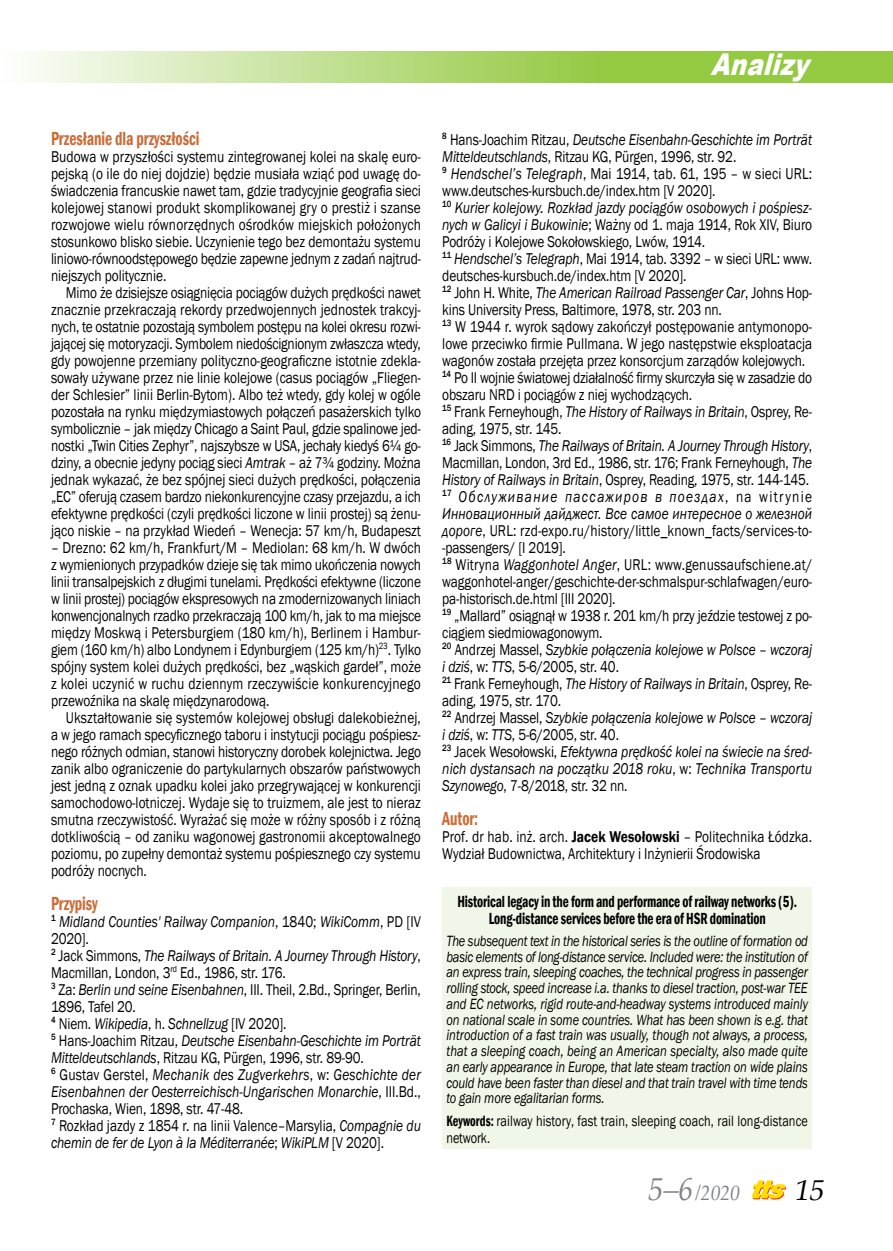
<style>
.page{position:relative;width:893px;height:1251px;background:#fff}
.page>*{position:absolute;margin:0;border:0;box-sizing:border-box;transform-origin:0 0}
.t1{font:italic 900 30px "Arial";color:#fff;scale:.8 1}
.t2{font:italic 30px "Palatino Linotype";color:#000}
.t3{font:italic 21.45px "Palatino Linotype";color:#808285;scale:.91 1}
.t4{font:600 condensed 19.5px "Franklin Gothic";letter-spacing:-.005em;color:#ca6c38;scale:.8 1}
.t5{font:600 condensed 16.5px/16.5px "Franklin Gothic";letter-spacing:-.01em;color:#000;text-align:center;scale:.8 1}
.t6{font:16.05px/17px "Franklin Gothic";letter-spacing:-.01em;color:#000;text-align:justify;scale:.83 1}
.t7{font:italic 16.05px/17px "Franklin Gothic";letter-spacing:-.005em;color:#000;scale:.83 1}
.t8{font:italic 15.3px/15.8px "Franklin Gothic";letter-spacing:-.01em;color:#000;text-align:justify;scale:.81 1}
.t9{font:15.3px/16.5px "Franklin Gothic";letter-spacing:.01em;color:#000;scale:.8 1}
.s1{font-style:italic}
.s2{font-style:normal}
.s3{font-weight:600}
.s4{font-weight:600;font-stretch:condensed}
.s5{font-size:33px}
</style>
<div class="page">
<svg style="left:32px;top:51px;width:861px;height:32px;background:#b4d97b"></svg>
<svg style="left:752px;top:1180px;width:34px;height:19px"></svg>
<div style="left:442px;top:887px;width:370px;height:261px;background:#f1f7e8"></div>
<p class="t4" style="left:51px;top:125px;width:187px">Przesłanie dla przyszłości</p>
<p class="t6" style="left:51px;top:148px;width:447px">Budowa w przyszłości systemu zintegrowanej kolei na skalę euro&shy;pejską (o ile do niej dojdzie) będzie musiała wziąć pod uwagę do&shy;świadczenia francuskie nawet tam, gdzie tradycyjnie geografia sieci kolejowej stanowi produkt skomplikowanej gry o prestiż i szanse rozwojowe wielu równorzędnych ośrodków miejskich położonych stosunkowo blisko siebie. Uczynienie tego bez demontażu systemu liniowo-równoodstępowego będzie zapewne jednym z zadań najtrud&shy;niejszych politycznie.</p>
<p class="t6" style="left:51px;top:284px;width:447px;text-indent:15px">Mimo że dzisiejsze osiągnięcia pociągów dużych prędkości nawet znacznie przekraczają rekordy przedwojennych jednostek trakcyj&shy;nych, te ostatnie pozostają symbolem postępu na kolei okresu rozwi&shy;jającej się motoryzacji. Symbolem niedoścignionym zwłaszcza wtedy, gdy powojenne przemiany polityczno-geograficzne istotnie zdekla&shy;sowały używane przez nie linie kolejowe (casus pociągów „Fliegen&shy;der Schlesier” linii Berlin-Bytom). Albo też wtedy, gdy kolej w ogóle pozostała na rynku międzymiastowych połączeń pasażerskich tylko symbolicznie – jak między Chicago a Saint Paul, gdzie spalinowe jed&shy;nostki „Twin Cities Zephyr”, najszybsze w USA, jechały kiedyś 6¼ go&shy;dziny, a obecnie jedyny pociąg sieci <span class="s1">Amtrak</span> – aż 7¾ godziny. Można jednak wykazać, że bez spójnej sieci dużych prędkości, połączenia „EC” oferują czasem bardzo niekonkurencyjne czasy przejazdu, a ich efektywne prędkości (czyli prędkości liczone w linii prostej) są żenu&shy;jąco niskie – na przykład Wiedeń – Wenecja: 57 km/h, Budapeszt</p>
<p class="t6" style="left:51px;top:539px;width:447px">– Drezno: 62 km/h, Frankfurt/M – Mediolan: 68 km/h. W dwóch z wymienionych przypadków dzieje się tak mimo ukończenia nowych linii transalpejskich z długimi tunelami. Prędkości efektywne (liczone w linii prostej) pociągów ekspresowych na zmodernizowanych liniach konwencjonalnych rzadko przekraczają 100 km/h, jak to ma miejsce między Moskwą i Petersburgiem (180 km/h), Berlinem i Hambur&shy;giem (160 km/h) albo Londynem i Edynburgiem (125 km/h)<sup>23</sup>. Tylko spójny system kolei dużych prędkości, bez „wąskich gardeł”, może z kolei uczynić w ruchu dziennym rzeczywiście konkurencyjnego przewoźnika na skalę międzynarodową.</p>
<p class="t6" style="left:51px;top:709px;width:447px;text-indent:15px">Ukształtowanie się systemów kolejowej obsługi dalekobieżnej, a w jego ramach specyficznego taboru i instytucji pociągu pośpiesz&shy;nego różnych odmian, stanowi historyczny dorobek kolejnictwa. Jego zanik albo ograniczenie do partykularnych obszarów państwowych jest jedną z oznak upadku kolei jako przegrywającej w konkurencji samochodowo-lotniczej. Wydaje się to truizmem, ale jest to nieraz smutna rzeczywistość. Wyrażać się może w różny sposób i z różną dotkliwością – od zaniku wagonowej gastronomii akceptowalnego poziomu, po zupełny demontaż systemu pośpiesznego czy systemu podróży nocnych.</p>
<p class="t4" style="left:51px;top:889px;width:60px">Przypisy</p>
<p class="t7" style="left:51px;top:912px;width:447px"><sup>1</sup> Midland Counties' Railway Companion<span class="s2">, 1840;</span> WikiComm<span class="s2">, PD [IV 2020].<br></span><sup>2</sup> <span class="s2">Jack Simmons,</span> The Railways of Britain. A Journey Through History<span class="s2">, Macmillan, London, 3</span><sup>rd</sup> <span class="s2">Ed., 1986, str. 176.<br></span><sup>3</sup> <span class="s2">Za:</span> Berlin und seine Eisenbahnen<span class="s2">, III. Theil, 2.Bd., Springer, Berlin, 1896, Tafel 20.<br></span><sup>4</sup> <span class="s2">Niem.</span> Wikipedia<span class="s2">, h.</span> Schnellzug <span class="s2">[IV 2020].<br></span><sup>5</sup> <span class="s2">Hans-Joachim Ritzau,</span> Deutsche Eisenbahn-Geschichte im Porträt Mitteldeutschlands<span class="s2">, Ritzau KG, Pürgen, 1996, str. 89-90.<br></span><sup>6</sup> <span class="s2">Gustav Gerstel,</span> Mechanik des Zugverkehrs<span class="s2">, w:</span> Geschichte der Eisenbahnen der Oesterreichisch-Ungarischen Monarchie<span class="s2">, III.Bd., Prochaska, Wien, 1898, str. 47-48.<br></span><sup>7</sup> <span class="s2">Rozkład jazdy z 1854 r. na linii Valence–Marsylia,</span> Compagnie du chemin de fer de Lyon à la Méditerranée<span class="s2">;</span> WikiPLM <span class="s2">[V 2020].</span></p>
<h1 class="t1" style="left:710px;top:43px;width:137px">Analizy</h1>
<p class="t6" style="left:442px;top:131px;width:447px;text-align:left"><sup>8</sup> Hans-Joachim Ritzau, <span class="s1">Deutsche Eisenbahn-Geschichte im Porträt Mitteldeutschlands</span>, Ritzau KG, Pürgen, 1996, str. 92.<br><sup>9</sup> <span class="s1">Hendschel’s Telegraph</span>, Mai 1914, tab. 61, 195 – w sieci URL: www.deutsches-kursbuch.de/index.htm [V 2020].<br><sup>10</sup> <span class="s1">Kurier kolejowy. Rozkład jazdy pociągów osobowych i pośpiesz&shy;nych w Galicyi i Bukowinie</span>; Ważny od 1. maja 1914, Rok XIV, Biuro Podróży i Kolejowe Sokołowskiego, Lwów, 1914.<br><sup>11</sup> <span class="s1">Hendschel’s Telegraph</span>, Mai 1914, tab. 3392 – w sieci URL: www. deutsches-kursbuch.de/index.htm [V 2020].<br><sup>12</sup> John H. White, <span class="s1">The American Railroad Passenger Car</span>, Johns Hop&shy;kins University Press, Baltimore, 1978, str. 203 nn.<br><sup>13</sup> W 1944 r. wyrok sądowy zakończył postępowanie antymonopo&shy;lowe przeciwko firmie Pullmana. W jego następstwie eksploatacja wagonów została przejęta przez konsorcjum zarządów kolejowych.<br><sup>14</sup> Po II wojnie światowej działalność firmy skurczyła się w zasadzie do obszaru NRD i pociągów z niej wychodzących.<br><sup>15</sup> Frank Ferneyhough, <span class="s1">The History of Railways in Britain</span>, Osprey, Re&shy;ading, 1975, str. 145.<br><sup>16</sup> Jack Simmons, <span class="s1">The Railways of Britain. A Journey Through History</span>, Macmillan, London, 3rd Ed., 1986, str. 176; Frank Ferneyhough, <span class="s1">The History of Railways in Britain</span>, Osprey, Reading, 1975, str. 144-145.<br><sup>17</sup> <span class="s1">Обcлуживание пассажиров в поездах</span>, na witrynie <span class="s1">Иннoвационный дайджест. Все самое интeресноe о железной дороге</span>, URL: rzd-expo.ru/history/little_known_facts/services-to--passengers/ [I 2019].<br><sup>18</sup> Witryna <span class="s1">Waggonhotel Anger</span>, URL: www.genussaufschiene.at/ waggonhotel-anger/geschichte-der-schmalspur-schlafwagen/euro&shy;pa-historisch.de.html [III 2020].<br><sup>19</sup> „Mallard” osiągnął w 1938 r. 201 km/h przy jeździe testowej z po&shy;ciągiem siedmiowagonowym.<br><sup>20</sup> Andrzej Massel, <span class="s1">Szybkie połączenia kolejowe w Polsce – wczoraj i dziś</span>, w: <span class="s1">TTS</span>, 5-6/2005, str. 40.<br><sup>21</sup> Frank Ferneyhough, <span class="s1">The History of Railways in Britain</span>, Osprey, Re&shy;ading, 1975, str. 170.<br><sup>22</sup> Andrzej Massel, <span class="s1">Szybkie połączenia kolejowe w Polsce – wczoraj i dziś</span>, w: <span class="s1">TTS</span>, 5-6/2005, str. 40.<br><sup>23</sup> Jacek Wesołowski, <span class="s1">Efektywna prędkość kolei na świecie na śred&shy;nich dystansach na początku 2018 roku</span>, w: <span class="s1">Technika Transportu Szynowego</span>, 7-8/2018, str. 32 nn.</p>
<p class="t4" style="left:442px;top:805px;width:46px">Autor:</p>
<p class="t6" style="left:442px;top:828px;width:447px">Prof. dr hab. inż. arch. <span class="s3">Jacek Wesołowski</span> – Politechnika Łódzka.<br>Wydział Budownictwa, Architektury i Inżynierii Środowiska</p>
<p class="t5" style="left:457px;top:893px;width:426px">Historical legacy in the form and performance of railway networks (5).<br>Long-distance services before the era of HSR domination</p>
<p class="t8" style="left:446px;top:932px;width:448px">The subsequent text in the historical series is the outline of formation od basic elements of long-distance service. Included were: the institution of an express train, sleeping coaches, the technical progress in passenger rolling stock, speed increase i.a. thanks to diesel traction, post-war TEE and EC networks, rigid route-and-headway systems introduced mainly on national scale in some countries. What has been shown is e.g. that introduction of a fast train was usually, though not always, a process, that a sleeping coach, being an American specialty, also made quite an early appearance in Europe, that late steam traction on wide plains could have been faster than diesel and that train travel with time tends to gain more egalitarian forms.</p>
<p class="t9" style="left:446px;top:1112px;width:453px"><span class="s4">Keywords:</span> railway history, fast train, sleeping coach, rail long-distance network.</p>
<h2 class="t3" style="left:648px;top:1176px;width:102px"><span class="s5">5–6</span> /2020</h2>
<h1 class="t2" style="left:795px;top:1167px;width:31px">15</h1>
</div>
